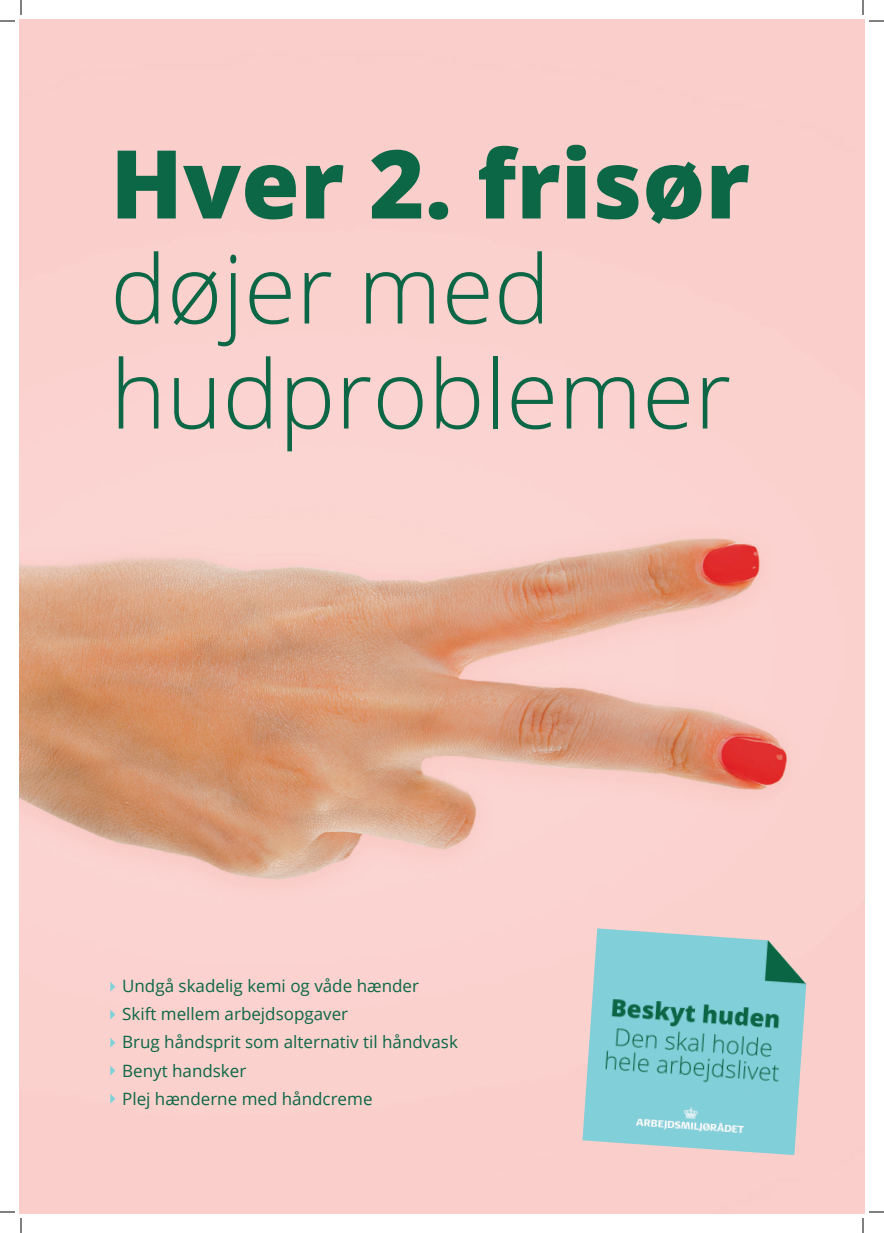
<style>
.page{position:relative;width:884px;height:1233px;background:#fff}
.page>*{position:absolute;margin:0;border:0;box-sizing:border-box;transform-origin:0 0}
.t1{font:300 95px/105px "Open Sans";color:#0b6746}
.t2{font:800 95px "Open Sans";color:#0b6746}
.t3{font:17px/28px "Open Sans";color:#0b6746}
</style>
<div class="page">
<img style="left:20px;top:20px;width:844px;height:1193px">
<img style="left:582px;top:928px;width:227px;height:227px">
<svg style="left:110px;top:981px;width:5px;height:10px"></svg>
<svg style="left:110px;top:1009px;width:5px;height:10px"></svg>
<svg style="left:110px;top:1037px;width:5px;height:10px"></svg>
<svg style="left:110px;top:1065px;width:5px;height:10px"></svg>
<svg style="left:110px;top:1093px;width:5px;height:10px"></svg>
<svg style="left:0;top:1211px;width:15px;height:1px"></svg>
<svg style="left:869px;top:1211px;width:15px;height:1px"></svg>
<svg style="left:0;top:0;width:22px;height:22px"></svg>
<svg style="left:20px;top:1218px;width:2px;height:15px"></svg>
<svg style="left:862px;top:0;width:22px;height:22px"></svg>
<svg style="left:862px;top:1218px;width:2px;height:15px"></svg>
<h1 class="t2" style="left:110px;top:112px;width:641px">Hver 2. frisør</h1>
<h1 class="t1" style="left:110px;top:234px;width:622px">døjer med hudproblemer</h1>
<p class="t3" style="left:122px;top:972px;width:337px">Undgå skadelig kemi og våde hænder<br>Skift mellem arbejdsopgaver<br>Brug håndsprit som alternativ til håndvask<br>Benyt handsker<br>Plej hænderne med håndcreme</p>
</div>
